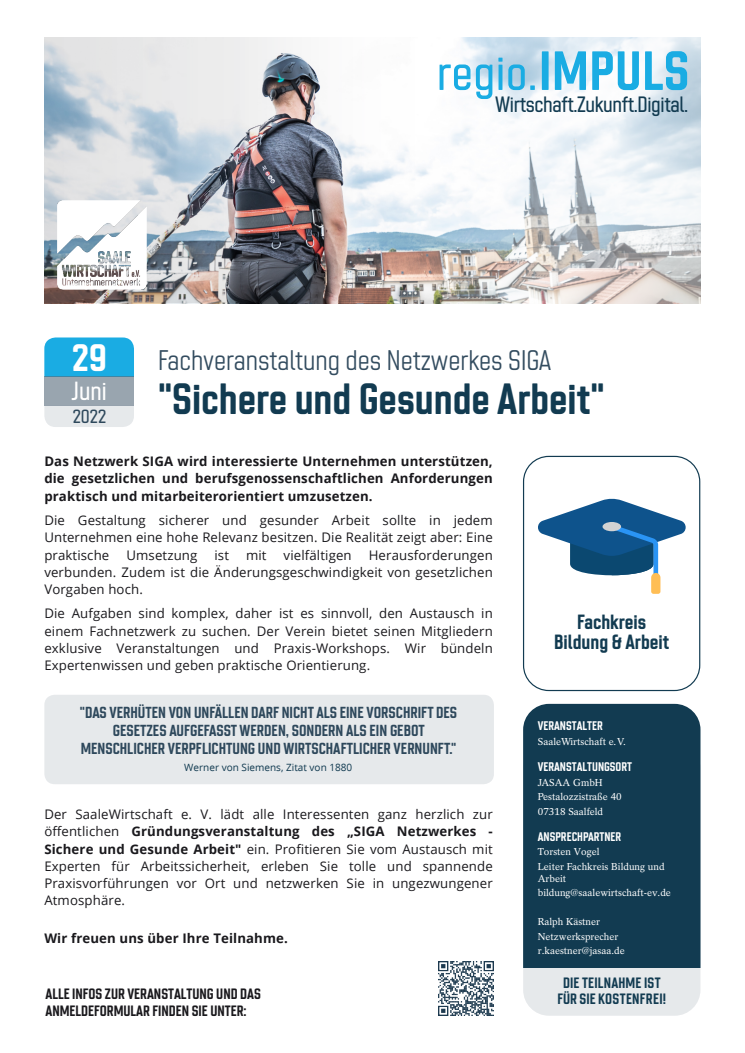
<style>
.page{position:relative;width:745px;height:1053px;background:#fff}
.page>*{position:absolute;margin:0;border:0;box-sizing:border-box;transform-origin:0 0}
.t1{font:500 49.56px "Chromoxome Pro";letter-spacing:.01em;color:#1aace3}
.t2{font:700 43.68px "Chromoxome Pro";color:#123b51}
.t3{font:700 38.12px "Chromoxome Pro";color:#fff}
.t4{font:300 28.36px "Chromoxome Pro";color:rgb(0 32 56/.8)}
.t5{font:500 26.24px "Chromoxome Pro";color:#fff}
.t6{font:500 22.2px "Chromoxome Pro";letter-spacing:-.015em;color:#123b51}
.t7{font:700 20.56px/20.6px "Chromoxome Pro";color:#123b51;text-align:center}
.t8{font:500 19.08px "Chromoxome Pro";color:rgb(0 32 56/.8)}
.t9{font:700 16px/18px "Chromoxome Pro";color:rgb(0 32 56/.8);text-align:center}
.t10{font:700 15px/16.8px "Chromoxome Pro";color:#1a191d}
.t11{font:700 15px/15.8px "Chromoxome Pro";letter-spacing:.01em;color:#123b51;text-align:center}
.t12{font:13.2px/17.2px "Open Sans";letter-spacing:.01em;color:#1a191d;text-align:justify}
.t13{font:700 13.2px/17.6px "Open Sans";letter-spacing:.01em;color:#1a191d;text-align:justify}
.t14{font:700 12.48px "Chromoxome Pro";color:#fff}
.t15{font:10px/14.5px "Rotation LT Std";color:#fff}
.t16{font:10px "Open Sans";color:#123b51}
.s1{font-weight:700;font-size:55.08px}
.s2{font-weight:700}
</style>
<div class="page">
<div style="left:522px;top:742px;width:178px;height:273px;background:#e6e9eb;border-radius:26px"></div>
<div style="left:522px;top:703px;width:178px;height:264px;background:#123b51"></div>
<img style="left:438px;top:961px;width:55px;height:54px">
<div style="left:44px;top:694px;width:449px;height:90px;background:#e6e9eb;border-radius:10px"></div>
<div style="left:44px;top:337px;width:90px;height:39px;background:#1aace3"></div>
<div style="left:44px;top:376px;width:90px;height:30px;background:#99a5af"></div>
<div style="left:44px;top:406px;width:90px;height:21px;background:#e6e9eb"></div>
<svg style="left:523px;top:456px;width:176px;height:235px"></svg>
<svg style="left:418px;top:38px;width:282px;height:265px"></svg>
<img style="left:44px;top:37px;width:374px;height:266px">
<img style="left:58px;top:200px;width:89px;height:90px">
<h1 class="t1" style="left:436px;top:55px;width:254px">regio.<span class="s1">IMPULS</span></h1>
<h3 class="t6" style="left:495px;top:96px;width:194px">Wirtschaft.Zukunft.Digital.</h3>
<h3 class="t3" style="left:72px;top:344px;width:36px">29</h3>
<h3 class="t5" style="left:71px;top:381px;width:37px">Juni</h3>
<h3 class="t8" style="left:73px;top:410px;width:35px">2022</h3>
<h3 class="t4" style="left:158px;top:350px;width:395px">Fachveranstaltung des Netzwerkes SIGA</h3>
<h2 class="t2" style="left:158px;top:383px;width:448px">"Sichere und Gesunde Arbeit"</h2>
<p class="t13" style="left:44px;top:453px;width:449px">Das Netzwerk SIGA wird interessierte Unternehmen unterstützen, die gesetzlichen und berufsgenossenschaftlichen Anforderungen praktisch und mitarbeiterorientiert umzusetzen.</p>
<p class="t12" style="left:44px;top:513px;width:449px">Die Gestaltung sicherer und gesunder Arbeit sollte in jedem Unternehmen eine hohe Relevanz besitzen. Die Realität zeigt aber: Eine praktische</p>
<p class="t12" style="left:44px;top:547px;width:449px;text-indent:324px">Herausforderungen verbunden. Zudem ist die Änderungsgeschwindigkeit von gesetzlichen Vorgaben hoch.</p>
<p class="t12" style="left:44px;top:606px;width:449px">Die Aufgaben sind komplex, daher ist es sinnvoll, den Austausch in einem Fachnetzwerk zu suchen. Der Verein bietet seinen Mitgliedern exklusive Veranstaltungen und Praxis-Workshops. Wir bündeln Expertenwissen und geben praktische Orientierung.</p>
<p class="t12" style="left:126px;top:547px;width:72px">Umsetzung</p>
<p class="t12" style="left:214px;top:547px;width:16px">ist</p>
<p class="t12" style="left:246px;top:547px;width:22px">mit</p>
<p class="t12" style="left:283px;top:547px;width:69px">vielfältigen</p>
<p class="t9" style="left:80px;top:705px;width:378px">"DAS VERHÜTEN VON UNFÄLLEN DARF NICHT ALS EINE VORSCHRIFT DES<br>GESETZES AUFGEFASST WERDEN, SONDERN ALS EIN GEBOT<br>MENSCHLICHER VERPFLICHTUNG UND WIRTSCHAFTLICHER VERNUNFT."</p>
<p class="t16" style="left:184px;top:763px;width:169px">Werner von Siemens, Zitat von 1880</p>
<p class="t12" style="left:44px;top:807px;width:449px">Der SaaleWirtschaft e. V. lädt alle Interessenten ganz herzlich zur öffentlichen <span class="s2">Gründungsveranstaltung des „SIGA Netzwerkes - Sichere und Gesunde Arbeit"</span> ein. Profitieren Sie vom Austausch mit Experten für Arbeitssicherheit, erleben Sie tolle und spannende Praxisvorführungen vor Ort und netzwerken Sie in ungezwungener Atmosphäre.</p>
<p class="t13" style="left:44px;top:930px;width:245px">Wir freuen uns über Ihre Teilnahme.</p>
<p class="t10" style="left:45px;top:986px;width:217px">ALLE INFOS ZUR VERANSTALTUNG UND DAS<br>ANMELDEFORMULAR FINDEN SIE UNTER:</p>
<h3 class="t7" style="left:554px;top:613px;width:116px">Fachkreis<br>Bildung &amp; Arbeit</h3>
<p class="t14" style="left:537px;top:721px;width:66px">VERANSTALTER</p>
<p class="t15" style="left:537px;top:735px;width:90px">SaaleWirtschaft e.V.</p>
<p class="t14" style="left:537px;top:762px;width:96px">VERANSTALTUNGSORT</p>
<p class="t15" style="left:537px;top:776px;width:85px">JASAA GmbH<br>Pestalozzistraße 40<br>07318 Saalfeld</p>
<p class="t14" style="left:537px;top:831px;width:85px">ANSPRECHPARTNER</p>
<p class="t15" style="left:537px;top:845px;width:128px">Torsten Vogel<br>Leiter Fachkreis Bildung und</p>
<p class="t15" style="left:537px;top:872px;width:135px">Arbeit bildung@saalewirtschaft-ev.de</p>
<p class="t15" style="left:537px;top:915px;width:88px">Ralph Kästner<br>Netzwerksprecher r.kaestner@jasaa.de</p>
<p class="t11" style="left:557px;top:976px;width:110px">DIE TEILNAHME IST<br>FÜR SIE KOSTENFREI!</p>
</div>
